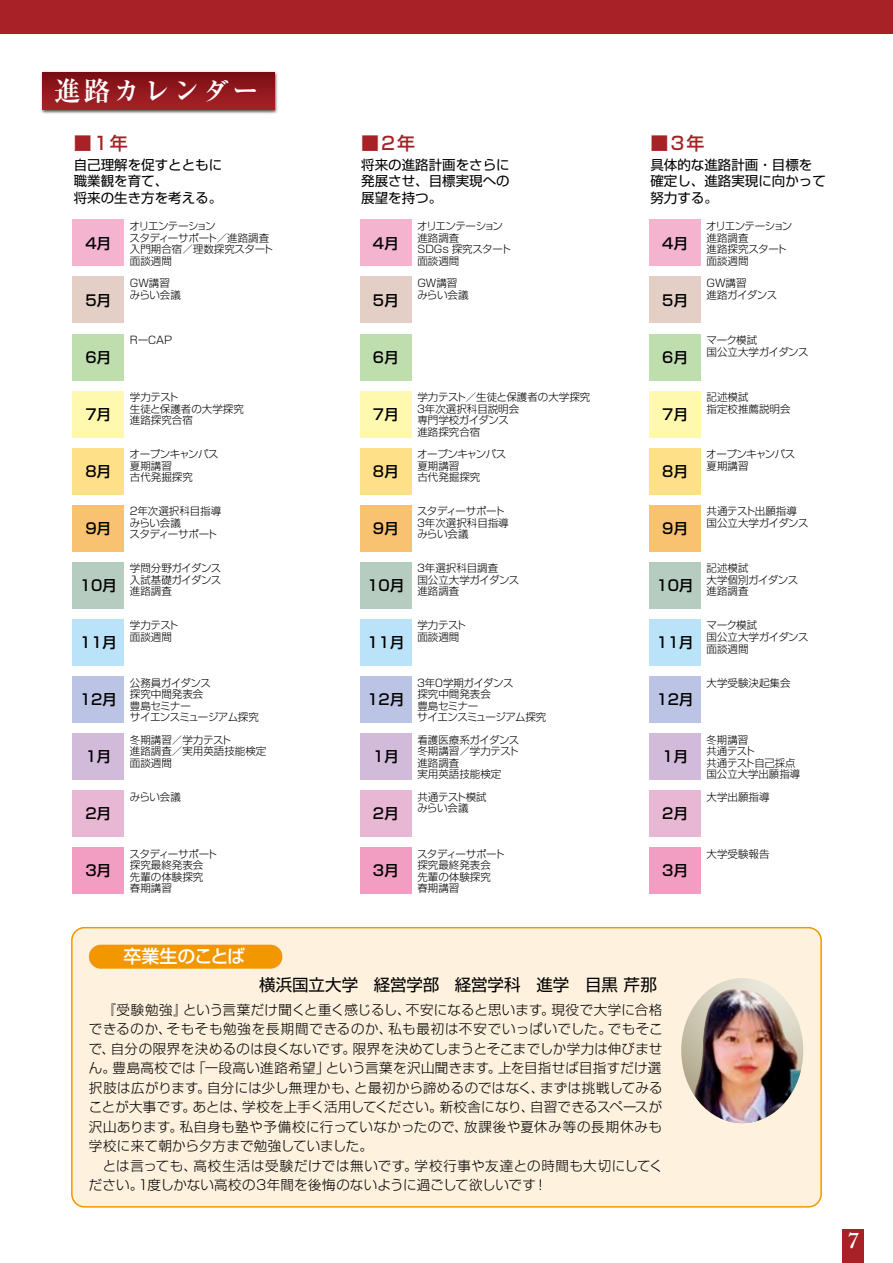
<style>
.page{position:relative;width:893px;height:1263px;background:#fff}
.page>*{position:absolute;margin:0;border:0;box-sizing:border-box;transform-origin:0 0}
.t1{font:700 27px "Ryumin Pr 5";letter-spacing:.1em;color:#fff}
.t2{font:600 22.5px "Adobe Caslon Pro";color:#fff}
.t3{font:500 18px "Shin Go Pr 5";color:#a72126}
.t4{font:500 18px "Shin Go Pr 5";letter-spacing:-.02em;color:#fff}
.t5{font:16.5px "Shin Go Pr 5";letter-spacing:-.005em;color:#000}
.t6{font:500 14.85px "Shin Go Pr 5";color:#000}
.t7{font:300 13.5px/19.5px "Shin Go Pr 5";letter-spacing:.02em;color:#000}
.t8{font:13.5px/16.5px "Shin Go Pr 5";color:#000}
.t9{font:300 10.5px/11.6px "Shin Go Pr 5";color:#000}
.t10{font:300 10.5px/11.6px "Shin Go Pr 5";letter-spacing:-.03em;color:#000}
.t11{font:300 10.5px/11.6px "Shin Go Pr 5";letter-spacing:-.035em;color:#000}
.t12{font:300 10.5px/11.6px "Shin Go Pr 5";letter-spacing:-.05em;color:#000}
.t13{font:300 10.5px/11.6px "Shin Go Pr 5";letter-spacing:-.025em;color:#000}
.t14{font:300 10.5px/11.6px "Shin Go Pr 5";letter-spacing:-.045em;color:#000}
.t15{font:300 10.5px "Shin Go Pr 5";letter-spacing:-.055em;color:#000}
</style>
<div class="page">
<img style="left:41px;top:71px;width:237px;height:43px">
<svg style="left:43px;top:72px;width:231px;height:37px"></svg>
<div style="left:73px;top:220px;width:51px;height:46px;background:#f4b4d0"></div>
<div style="left:73px;top:277px;width:51px;height:46px;background:#e4cfc7"></div>
<div style="left:73px;top:334px;width:51px;height:46px;background:#bfdeae"></div>
<div style="left:73px;top:391px;width:51px;height:46px;background:#fff9b0"></div>
<div style="left:73px;top:448px;width:51px;height:46px;background:#fee089"></div>
<div style="left:73px;top:505px;width:51px;height:47px;background:#f9c270"></div>
<div style="left:73px;top:562px;width:51px;height:47px;background:#b7ccc0"></div>
<div style="left:73px;top:619px;width:51px;height:47px;background:#bae3f9"></div>
<div style="left:73px;top:676px;width:51px;height:47px;background:#bbc4e4"></div>
<div style="left:73px;top:733px;width:51px;height:47px;background:#d1bada"></div>
<div style="left:73px;top:790px;width:51px;height:47px;background:#e7b7d4"></div>
<div style="left:73px;top:847px;width:51px;height:47px;background:#f19ec2"></div>
<div style="left:360px;top:220px;width:51px;height:46px;background:#f4b4d0"></div>
<div style="left:360px;top:277px;width:51px;height:46px;background:#e4cfc7"></div>
<div style="left:360px;top:334px;width:51px;height:46px;background:#bfdeae"></div>
<div style="left:360px;top:391px;width:51px;height:46px;background:#fff9b0"></div>
<div style="left:360px;top:448px;width:51px;height:46px;background:#fee089"></div>
<div style="left:360px;top:505px;width:51px;height:47px;background:#f9c270"></div>
<div style="left:360px;top:562px;width:51px;height:47px;background:#b7ccc0"></div>
<div style="left:360px;top:619px;width:51px;height:47px;background:#bae3f9"></div>
<div style="left:360px;top:676px;width:51px;height:47px;background:#bbc4e4"></div>
<div style="left:360px;top:733px;width:51px;height:47px;background:#d1bada"></div>
<div style="left:360px;top:790px;width:51px;height:47px;background:#e7b7d4"></div>
<div style="left:360px;top:847px;width:51px;height:47px;background:#f19ec2"></div>
<div style="left:650px;top:220px;width:51px;height:46px;background:#f4b4d0"></div>
<div style="left:650px;top:277px;width:51px;height:46px;background:#e4cfc7"></div>
<div style="left:650px;top:334px;width:51px;height:46px;background:#bfdeae"></div>
<div style="left:650px;top:391px;width:51px;height:46px;background:#fff9b0"></div>
<div style="left:650px;top:448px;width:51px;height:46px;background:#fee089"></div>
<div style="left:650px;top:505px;width:51px;height:47px;background:#f9c270"></div>
<div style="left:650px;top:562px;width:51px;height:47px;background:#b7ccc0"></div>
<div style="left:650px;top:619px;width:51px;height:47px;background:#bae3f9"></div>
<div style="left:650px;top:676px;width:51px;height:47px;background:#bbc4e4"></div>
<div style="left:650px;top:733px;width:51px;height:47px;background:#d1bada"></div>
<div style="left:650px;top:790px;width:51px;height:47px;background:#e7b7d4"></div>
<div style="left:650px;top:847px;width:51px;height:47px;background:#f19ec2"></div>
<div style="left:72px;top:928px;width:749px;height:279px;background:#fef1de;border-radius:13px"></div>
<div style="left:71px;top:927px;width:751px;height:280px;border:2px solid #f39700;border-radius:13px"></div>
<div style="left:89px;top:945px;width:193px;height:24px;background:#f39700;border-radius:12px"></div>
<svg style="left:712px;top:978px;width:60px;height:10px"></svg>
<img style="left:681px;top:988px;width:122px;height:135px">
<div style="left:0;top:0;width:893px;height:34px;background:#a72126"></div>
<div style="left:842px;top:1229px;width:21px;height:34px;background:#a72126"></div>
<h1 class="t1" style="left:54px;top:70px;width:207px">進路カレンダー</h1>
<h3 class="t3" style="left:74px;top:129px;width:55px">■１年</h3>
<p class="t8" style="left:74px;top:155px;width:150px">自己理解を促すとともに職業観を育て、<br>将来の生き方を考える。</p>
<p class="t10" style="left:130px;top:219px;width:145px">オリエンテーション<br>スタディーサポート／進路調査入門期合宿／理数探究スタート面談週間</p>
<p class="t9" style="left:130px;top:276px;width:53px">GW講習みらい会議</p>
<p class="t9" style="left:130px;top:333px;width:44px">RーCAP</p>
<h3 class="t6" style="left:85px;top:231px;width:28px">4月</h3>
<h3 class="t6" style="left:85px;top:288px;width:28px">5月</h3>
<h3 class="t6" style="left:85px;top:345px;width:28px">6月</h3>
<h3 class="t6" style="left:85px;top:402px;width:28px">7月</h3>
<h3 class="t6" style="left:85px;top:459px;width:28px">8月</h3>
<h3 class="t6" style="left:85px;top:516px;width:28px">9月</h3>
<h3 class="t6" style="left:80px;top:573px;width:39px">10月</h3>
<h3 class="t6" style="left:80px;top:630px;width:39px">11月</h3>
<h3 class="t6" style="left:80px;top:687px;width:39px">12月</h3>
<h3 class="t6" style="left:85px;top:744px;width:28px">1月</h3>
<h3 class="t6" style="left:85px;top:801px;width:28px">2月</h3>
<h3 class="t6" style="left:85px;top:858px;width:28px">3月</h3>
<p class="t9" style="left:130px;top:390px;width:116px">学力テスト<br>生徒と保護者の大学探究進路探究合宿</p>
<p class="t9" style="left:130px;top:447px;width:91px">オープンキャンパス夏期講習<br>古代発掘探究</p>
<p class="t9" style="left:128px;top:504px;width:94px">２年次選択科目指導</p>
<p class="t15" style="left:130px;top:526px;width:89px">スタディーサポート</p>
<p class="t9" style="left:130px;top:562px;width:93px;text-align:justify">学問分野ガイダンス入試基礎ガイダンス進路調査</p>
<p class="t9" style="left:130px;top:619px;width:50px">学力テスト面談週間</p>
<p class="t11" style="left:130px;top:676px;width:131px">公務員ガイダンス<br>探究中間発表会<br>豊島セミナー<br>サイエンスミュージアム探究</p>
<p class="t9" style="left:130px;top:733px;width:138px">冬期講習／学力テスト<br>進路調査／実用英語技能検定面談週間</p>
<p class="t9" style="left:130px;top:790px;width:53px">みらい会議</p>
<p class="t9" style="left:130px;top:847px;width:89px">スタディーサポート探究最終発表会<br>先輩の体験探究<br>春期講習</p>
<h3 class="t3" style="left:361px;top:129px;width:55px">■２年</h3>
<p class="t8" style="left:361px;top:155px;width:150px;text-align:justify">将来の進路計画をさらに発展させ、目標実現への展望を持つ。</p>
<p class="t13" style="left:417px;top:219px;width:96px">オリエンテーション進路調査<br>SDGs 探究スタート面談週間</p>
<p class="t9" style="left:417px;top:276px;width:53px">GW講習みらい会議</p>
<h3 class="t6" style="left:373px;top:231px;width:28px">4月</h3>
<h3 class="t6" style="left:373px;top:288px;width:28px">5月</h3>
<h3 class="t6" style="left:373px;top:345px;width:28px">6月</h3>
<h3 class="t6" style="left:373px;top:402px;width:28px">7月</h3>
<h3 class="t6" style="left:373px;top:459px;width:28px">8月</h3>
<h3 class="t6" style="left:373px;top:516px;width:28px">9月</h3>
<h3 class="t6" style="left:367px;top:573px;width:39px">10月</h3>
<h3 class="t6" style="left:367px;top:630px;width:39px">11月</h3>
<h3 class="t6" style="left:367px;top:687px;width:39px">12月</h3>
<h3 class="t6" style="left:373px;top:744px;width:28px">1月</h3>
<h3 class="t6" style="left:373px;top:801px;width:28px">2月</h3>
<h3 class="t6" style="left:373px;top:858px;width:28px">3月</h3>
<p class="t9" style="left:416px;top:390px;width:176px">学力テスト／生徒と保護者の大学探究<br>３年次選択科目説明会<br>専門学校ガイダンス<br>進路探究合宿</p>
<p class="t9" style="left:417px;top:447px;width:91px">オープンキャンパス夏期講習<br>古代発掘探究</p>
<p class="t9" style="left:416px;top:504px;width:94px">スタディーサポート<br>３年次選択科目指導みらい会議</p>
<p class="t9" style="left:416px;top:562px;width:105px">３年選択科目調査<br>国公立大学ガイダンス進路調査</p>
<p class="t9" style="left:417px;top:619px;width:50px">学力テスト面談週間</p>
<p class="t12" style="left:416px;top:676px;width:132px">３年０学期ガイダンス<br>探究中間発表会<br>豊島セミナー<br>サイエンスミュージアム探究</p>
<p class="t9" style="left:417px;top:733px;width:104px">看護医療系ガイダンス冬期講習／学力テスト進路調査<br>実用英語技能検定</p>
<p class="t11" style="left:417px;top:790px;width:71px">共通テスト模試みらい会議</p>
<p class="t9" style="left:417px;top:847px;width:89px">スタディーサポート探究最終発表会<br>先輩の体験探究<br>春期講習</p>
<h3 class="t3" style="left:650px;top:129px;width:55px">■３年</h3>
<p class="t8" style="left:650px;top:155px;width:177px">具体的な進路計画・目標を確定し、進路実現に向かって努力する。</p>
<p class="t10" style="left:706px;top:219px;width:88px">オリエンテーション進路調査<br>進路探究スタート面談週間</p>
<p class="t11" style="left:707px;top:276px;width:72px">GW講習<br>進路ガイダンス</p>
<p class="t11" style="left:706px;top:333px;width:104px">マーク模試<br>国公立大学ガイダンス</p>
<p class="t9" style="left:707px;top:390px;width:86px">記述模試<br>指定校推薦説明会</p>
<p class="t14" style="left:706px;top:447px;width:91px">オープンキャンパス夏期講習</p>
<p class="t10" style="left:707px;top:504px;width:104px">共通テスト出願指導国公立大学ガイダンス</p>
<p class="t9" style="left:707px;top:562px;width:93px">記述模試<br>大学個別ガイダンス進路調査</p>
<p class="t9" style="left:706px;top:619px;width:104px">マーク模試<br>国公立大学ガイダンス面談週間</p>
<p class="t9" style="left:707px;top:676px;width:86px">大学受験決起集会</p>
<h3 class="t6" style="left:662px;top:231px;width:28px">4月</h3>
<h3 class="t6" style="left:662px;top:288px;width:28px">5月</h3>
<h3 class="t6" style="left:662px;top:345px;width:28px">6月</h3>
<h3 class="t6" style="left:662px;top:402px;width:28px">7月</h3>
<h3 class="t6" style="left:662px;top:459px;width:28px">8月</h3>
<h3 class="t6" style="left:662px;top:516px;width:28px">9月</h3>
<h3 class="t6" style="left:656px;top:573px;width:39px">10月</h3>
<h3 class="t6" style="left:656px;top:630px;width:39px">11月</h3>
<h3 class="t6" style="left:656px;top:687px;width:39px">12月</h3>
<h3 class="t6" style="left:662px;top:744px;width:28px">1月</h3>
<h3 class="t6" style="left:662px;top:801px;width:28px">2月</h3>
<h3 class="t6" style="left:662px;top:858px;width:28px">3月</h3>
<p class="t9" style="left:707px;top:733px;width:95px">冬期講習<br>共通テスト<br>共通テスト自己採点国公立大学出願指導</p>
<p class="t9" style="left:707px;top:790px;width:64px">大学出願指導</p>
<p class="t9" style="left:707px;top:847px;width:64px">大学受験報告</p>
<h3 class="t4" style="left:123px;top:942px;width:123px">卒業生のことば</h3>
<h3 class="t5" style="left:259px;top:971px;width:399px">横浜国立大学　経営学部　経営学科　進学　目黒 芹那</h3>
<p class="t7" style="left:89px;top:999px;width:575px">　『受験勉強』という言葉だけ聞くと重く感じるし、不安になると思います。現役で大学に合格できるのか、そもそも勉強を長期間できるのか、私も最初は不安でいっぱいでした。でもそこで、自分の限界を決めるのは良くないです。限界を決めてしまうとそこまでしか学力は伸びません。豊島高校では「一段高い進路希望」という言葉を沢山聞きます。上を目指せば目指すだけ選択肢は広がります。自分には少し無理かも、と最初から諦めるのではなく、まずは挑戦してみることが大事です。あとは、学校を上手く活用してください。新校舎になり、自習できるスペースが沢山あります。私自身も塾や予備校に行っていなかったので、放課後や夏休み等の長期休みも学校に来て朝から夕方まで勉強していました。<br>　とは言っても、高校生活は受験だけでは無いです。学校行事や友達との時間も大切にしてください。1度しかない高校の3年間を後悔のないように過ごして欲しいです！</p>
<h2 class="t2" style="left:848px;top:1226px;width:13px">7</h2>
</div>
